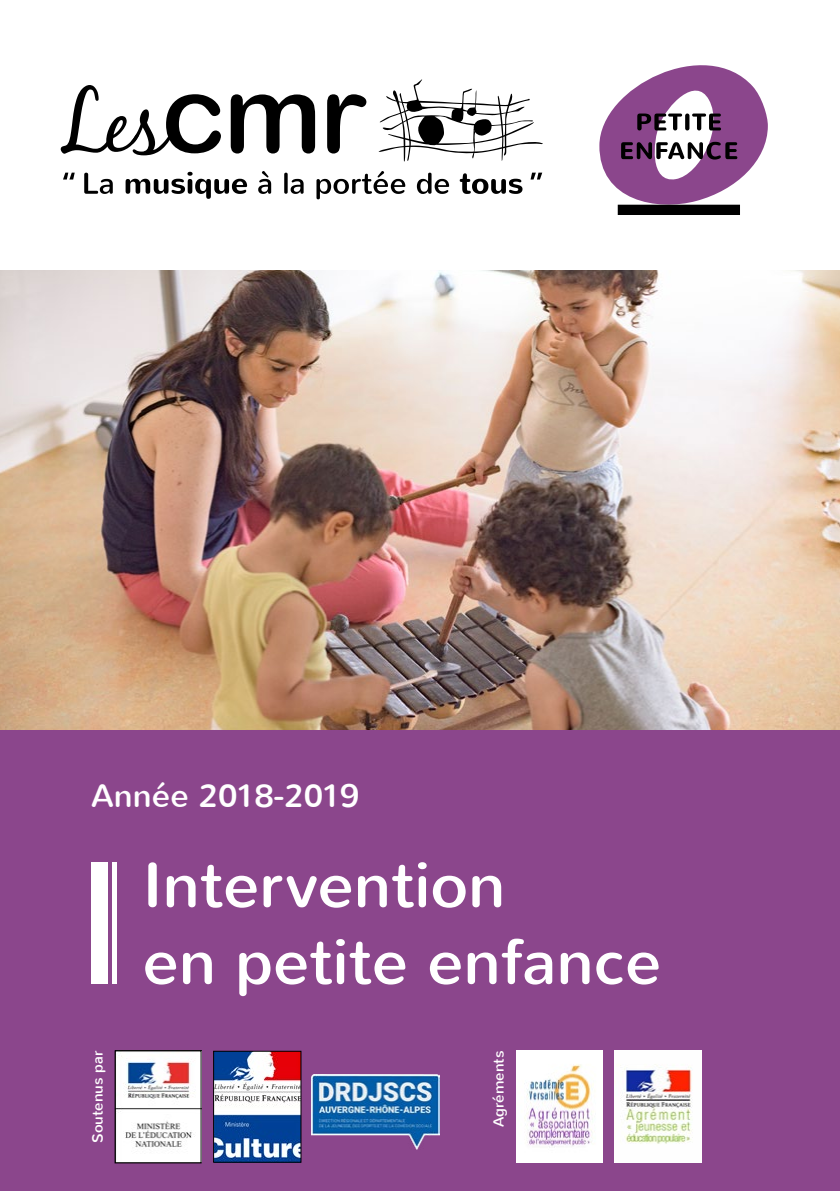
<style>
.page{position:relative;width:840px;height:1191px;background:#fff}
.page>*{position:absolute;margin:0;border:0;box-sizing:border-box;transform-origin:0 0}
.t1{font:64px/76.8px "Nunito";color:#fff}
.t2{font:32.4px "Nunito";color:#fff}
.t3{font:14.8px "Nunito";color:#fff}
</style>
<div class="page">
<div style="left:0;top:729px;width:839px;height:462px;background:#8b468c"></div>
<img style="left:0;top:270px;width:839px;height:459px">
<svg style="left:599px;top:65px;width:168px;height:146px"></svg>
<div style="left:617px;top:205px;width:122px;height:10px;background:#000"></div>
<div style="left:91px;top:862px;width:16px;height:122px;background:#fff"></div>
<div style="left:112px;top:862px;width:5px;height:122px;background:#fff"></div>
<img style="left:516px;top:1050px;width:86px;height:112px">
<img style="left:614px;top:1050px;width:86px;height:112px">
<img style="left:311px;top:1074px;width:128px;height:75px">
<svg style="left:230px;top:94px;width:85px;height:59px"></svg>
<svg style="left:327px;top:94px;width:39px;height:59px"></svg>
<svg style="left:61px;top:85px;width:160px;height:70px"></svg>
<svg style="left:378px;top:79px;width:165px;height:83px"></svg>
<svg style="left:63px;top:171px;width:479px;height:28px"></svg>
<img style="left:215px;top:1052px;width:84px;height:108px">
<div style="left:213px;top:1050px;width:88px;height:112px;border:1px solid #000"></div>
<img style="left:117px;top:1052px;width:82px;height:109px">
<div style="left:115px;top:1050px;width:86px;height:113px;border:1px solid #000"></div>
<p class="t2" style="left:91px;top:775px;width:269px">Année 2018-2019</p>
<p class="t1" style="left:142px;top:847px;width:520px">Intervention<br>en petite enfance</p>
<p class="t3" style="left:88px;top:1142px;width:93px;rotate:-90deg">Soutenus par</p>
<p class="t3" style="left:489px;top:1127px;width:78px;rotate:-90deg">Agréments</p>
</div>
